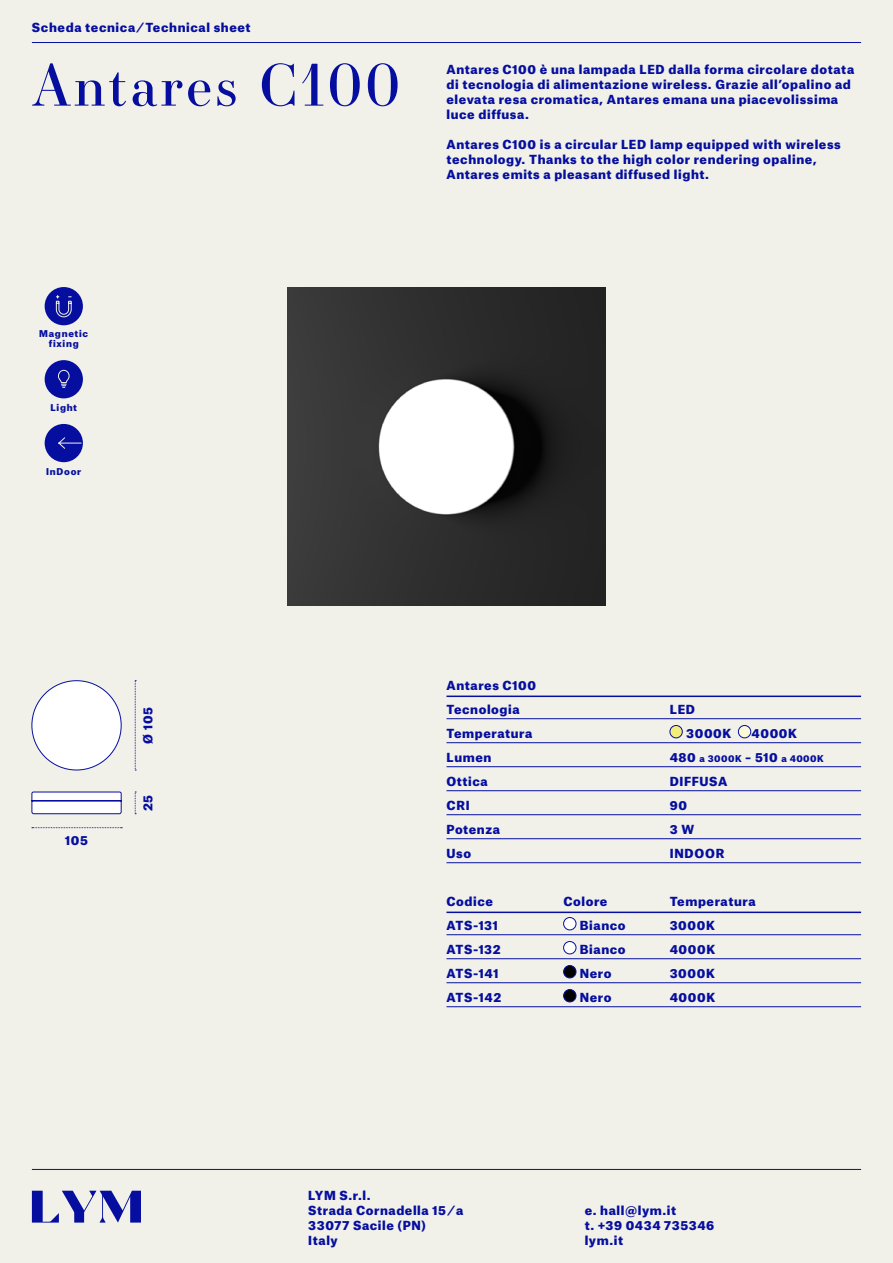
<style>
.page{position:relative;width:893px;height:1263px;background:#f1f1e9}
.page>*{position:absolute;margin:0;border:0;box-sizing:border-box;transform-origin:0 0}
.t1{font:57px "Essonnes Display";letter-spacing:.05em;color:#060e9f}
.t2{font:900 12px/15px "Atlas Grotesk";letter-spacing:.05em;color:#060e9f}
.t3{font:900 9px/10.5px "Atlas Grotesk";letter-spacing:.075em;color:#060e9f;text-align:center}
.t4{font:900 9px "Atlas Grotesk";letter-spacing:.05em;color:#060e9f}
.s1{font-size:12px}
</style>
<div class="page">
<svg style="left:32px;top:1191px;width:109px;height:31px"></svg>
<hr style="left:32px;top:1169px;width:829px;height:1px;background:#060e9f">
<hr style="left:32px;top:42px;width:829px;height:1px;background:#060e9f">
<div style="left:45px;top:360px;width:38px;height:38px;background:#060e9f;border-radius:50%"></div>
<svg style="left:58px;top:369px;width:12px;height:19px"></svg>
<div style="left:45px;top:424px;width:38px;height:38px;background:#060e9f;border-radius:50%"></div>
<svg style="left:58px;top:436px;width:24px;height:14px"></svg>
<div style="left:45px;top:287px;width:38px;height:38px;background:#060e9f;border-radius:50%"></div>
<svg style="left:55px;top:295px;width:17px;height:23px"></svg>
<svg style="left:32px;top:827px;width:90px;height:1px"></svg>
<svg style="left:135px;top:792px;width:1px;height:22px"></svg>
<svg style="left:31px;top:791px;width:91px;height:23px;background:#d5d6ee"></svg>
<svg style="left:135px;top:680px;width:1px;height:91px"></svg>
<div style="left:32px;top:681px;width:89px;height:89px;background:#fff;border-radius:50%"></div>
<hr style="left:446px;top:695px;width:415px;height:2px;background:#060e9f">
<hr style="left:446px;top:718px;width:415px;height:1px;background:#060e9f">
<hr style="left:446px;top:742px;width:415px;height:1px;background:#060e9f">
<hr style="left:446px;top:766px;width:415px;height:1px;background:#060e9f">
<hr style="left:446px;top:790px;width:415px;height:1px;background:#060e9f">
<hr style="left:446px;top:814px;width:415px;height:1px;background:#060e9f">
<hr style="left:446px;top:838px;width:415px;height:1px;background:#060e9f">
<hr style="left:446px;top:862px;width:415px;height:1px;background:#060e9f">
<hr style="left:446px;top:911px;width:415px;height:2px;background:#060e9f">
<hr style="left:446px;top:934px;width:415px;height:1px;background:#060e9f">
<hr style="left:446px;top:958px;width:415px;height:1px;background:#060e9f">
<hr style="left:446px;top:982px;width:415px;height:1px;background:#060e9f">
<hr style="left:446px;top:1006px;width:415px;height:1px;background:#060e9f">
<div style="left:670px;top:725px;width:12px;height:13px;background:#f3ed79;border-radius:50%"></div>
<div style="left:670px;top:725px;width:12px;height:13px;border:1px solid #060e9f;border-radius:50%"></div>
<div style="left:738px;top:725px;width:13px;height:13px;background:#faf9d7;border-radius:50%"></div>
<div style="left:738px;top:725px;width:13px;height:13px;border:1px solid #060e9f;border-radius:50%"></div>
<div style="left:564px;top:917px;width:12px;height:13px;background:#fff;border-radius:50%"></div>
<div style="left:563px;top:917px;width:13px;height:13px;border:1px solid #060e9f;border-radius:50%"></div>
<div style="left:564px;top:941px;width:12px;height:13px;background:#fff;border-radius:50%"></div>
<div style="left:563px;top:941px;width:13px;height:13px;border:1px solid #060e9f;border-radius:50%"></div>
<div style="left:564px;top:965px;width:12px;height:13px;background:#000;border-radius:50%"></div>
<div style="left:563px;top:965px;width:13px;height:13px;border:1px solid #060e9f;border-radius:50%"></div>
<div style="left:564px;top:989px;width:12px;height:13px;background:#000;border-radius:50%"></div>
<div style="left:563px;top:989px;width:13px;height:13px;border:1px solid #060e9f;border-radius:50%"></div>
<img style="left:287px;top:287px;width:319px;height:319px">
<p class="t2" style="left:32px;top:19px;width:220px">Scheda tecnica ⁄ Technical sheet</p>
<h1 class="t1" style="left:32px;top:45px;width:370px">Antares C100</h1>
<p class="t2" style="left:446px;top:60px;width:409px">Antares C100 è una lampada LED dalla forma circolare dotata di tecnologia di alimentazione wireless. Grazie all’opalino ad elevata resa cromatica, Antares emana una piacevolissima luce diffusa.</p>
<p class="t2" style="left:446px;top:135px;width:396px">Antares C100 is a circular LED lamp equipped with wireless technology. Thanks to the high color rendering opaline,<br>Antares emits a pleasant diffused light.</p>
<p class="t3" style="left:39px;top:327px;width:50px">Magnetic fixing</p>
<p class="t3" style="left:50px;top:402px;width:28px">Light</p>
<p class="t3" style="left:46px;top:465px;width:36px">InDoor</p>
<p class="t2" style="left:65px;top:832px;width:24px">105</p>
<p class="t2" style="left:139px;top:743px;width:38px;rotate:-90deg">Ø 105</p>
<p class="t2" style="left:139px;top:811px;width:18px;rotate:-90deg">25</p>
<p class="t2" style="left:446px;top:672px;width:91px;line-height:24px">Antares C100<br>Tecnologia</p>
<p class="t2" style="left:670px;top:701px;width:27px">LED</p>
<p class="t2" style="left:446px;top:725px;width:87px">Temperatura</p>
<p class="t2" style="left:686px;top:725px;width:47px">3000K</p>
<p class="t2" style="left:751px;top:725px;width:47px">4000K</p>
<p class="t2" style="left:446px;top:749px;width:46px">Lumen</p>
<p class="t4" style="left:670px;top:751px;width:156px"><span class="s1">480</span> a 3000K <span class="s1">– 510</span> a 4000K</p>
<p class="t2" style="left:446px;top:773px;width:43px">Ottica</p>
<p class="t2" style="left:670px;top:773px;width:59px">DIFFUSA</p>
<p class="t2" style="left:446px;top:797px;width:25px">CRI</p>
<p class="t2" style="left:670px;top:797px;width:19px">90</p>
<p class="t2" style="left:446px;top:821px;width:55px">Potenza</p>
<p class="t2" style="left:670px;top:821px;width:26px">3 W</p>
<p class="t2" style="left:446px;top:845px;width:26px">Uso</p>
<p class="t2" style="left:670px;top:845px;width:56px">INDOOR</p>
<p class="t2" style="left:446px;top:893px;width:48px">Codice</p>
<p class="t2" style="left:563px;top:893px;width:45px">Colore</p>
<p class="t2" style="left:670px;top:893px;width:87px">Temperatura</p>
<p class="t2" style="left:446px;top:917px;width:53px">ATS-131</p>
<p class="t2" style="left:580px;top:917px;width:47px">Bianco</p>
<p class="t2" style="left:670px;top:917px;width:47px">3000K</p>
<p class="t2" style="left:446px;top:941px;width:56px">ATS-132</p>
<p class="t2" style="left:580px;top:941px;width:47px">Bianco</p>
<p class="t2" style="left:670px;top:941px;width:47px">4000K</p>
<p class="t2" style="left:446px;top:965px;width:54px">ATS-141</p>
<p class="t2" style="left:580px;top:965px;width:33px">Nero</p>
<p class="t2" style="left:670px;top:965px;width:47px">3000K</p>
<p class="t2" style="left:446px;top:989px;width:56px">ATS-142</p>
<p class="t2" style="left:580px;top:989px;width:33px">Nero</p>
<p class="t2" style="left:670px;top:989px;width:47px">4000K</p>
<p class="t2" style="left:308px;top:1187px;width:157px">LYM S.r.l.<br>Strada Cornadella 15 ⁄ a<br>33077 Sacile (PN)<br>Italy</p>
<p class="t2" style="left:585px;top:1202px;width:131px">e. hall@lym.it<br>t. +39 0434 735346 lym.it</p>
</div>
